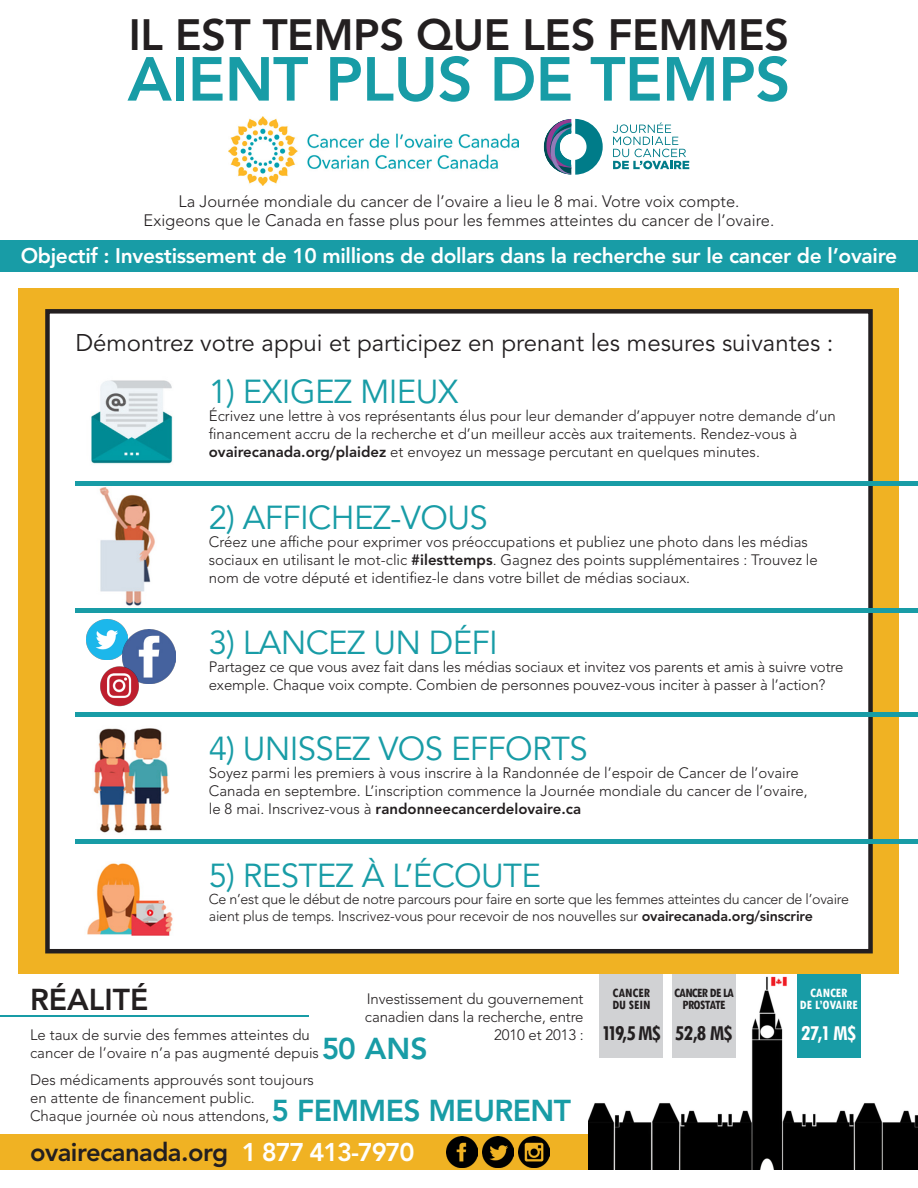
<style>
.page{position:relative;width:918px;height:1188px;background:#fff}
.page>*{position:absolute;margin:0;border:0;box-sizing:border-box;transform-origin:0 0}
.t1{font:800 61.5px "Avenir LT Std";letter-spacing:-.01em;color:#189ca6}
.t2{font:800 43.5px "Avenir LT Std";letter-spacing:-.01em;color:#231f20}
.t3{font:33px "Avenir LT Std";letter-spacing:-.02em;color:#189ca6}
.t4{font:800 30px "Avenir LT Std";letter-spacing:-.02em;color:#189ca6}
.t5{font:800 30px "Avenir LT Std";color:#231f20}
.t6{font:800 25.5px "Avenir LT Std";letter-spacing:-.02em;color:#231f20}
.t7{font:24px "Avenir LT Std";color:#231f20}
.t8{font:700 condensed 22.5px "Tw Cen";color:#231f20}
.t9{font:700 condensed 22.5px "Tw Cen";color:#fff}
.t10{font:800 21px "Avenir LT Std";letter-spacing:-.015em;color:#fff}
.t11{font:300 16.5px/19.8px "Avenir LT Std";color:#231f20;text-align:center}
.t12{font:300 15px/18px "Avenir LT Std";color:#231f20}
.t13{font:300 14.25px/17.1px "Avenir LT Std";letter-spacing:-.02em;color:#231f20}
.t14{font:700 condensed 13.5px/12px "Tw Cen";letter-spacing:-.04em;color:#231f20;text-align:center}
.t15{font:700 condensed 13.5px/12px "Tw Cen";color:#fff;text-align:center}
.t16{font:700 condensed 13.5px/12px "Tw Cen";color:#231f20}
.s1{font-weight:800}
.s2{color:#fff}
</style>
<div class="page">
<div style="left:19px;top:289px;width:880px;height:685px;background:#f0b223"></div>
<div style="left:0;top:1134px;width:918px;height:36px;background:#f0b223"></div>
<div style="left:47px;top:311px;width:824px;height:640px;background:#fff"></div>
<div style="left:45px;top:309px;width:828px;height:644px;border:4px solid #231f20"></div>
<div style="left:0;top:240px;width:918px;height:32px;background:#189ca6"></div>
<hr style="left:76px;top:712px;width:842px;height:4px;background:#189ca6">
<div style="left:76px;top:839px;width:842px;height:5px;background:#189ca6"></div>
<hr style="left:0;top:1016px;width:308px;height:1px;background:#189ca6">
<img style="left:99px;top:487px;width:56px;height:119px">
<img style="left:91px;top:380px;width:82px;height:84px">
<img style="left:93px;top:728px;width:77px;height:105px">
<img style="left:87px;top:863px;width:86px;height:72px">
<img style="left:229px;top:116px;width:289px;height:70px">
<svg style="left:544px;top:119px;width:59px;height:56px"></svg>
<svg style="left:613px;top:122px;width:76px;height:47px"></svg>
<img style="left:87px;top:619px;width:39px;height:41px">
<img style="left:122px;top:630px;width:54px;height:53px">
<img style="left:100px;top:666px;width:40px;height:40px">
<hr style="left:76px;top:608px;width:842px;height:4px;background:#189ca6">
<img style="left:447px;top:1137px;width:31px;height:31px">
<img style="left:482px;top:1137px;width:31px;height:31px">
<img style="left:518px;top:1137px;width:31px;height:31px">
<img style="left:589px;top:977px;width:329px;height:193px">
<div style="left:600px;top:974px;width:63px;height:84px;background:#d1d2d4"></div>
<div style="left:672px;top:974px;width:64px;height:84px;background:#d1d2d4"></div>
<div style="left:797px;top:974px;width:63px;height:84px;background:#189ca6"></div>
<div style="left:76px;top:481px;width:842px;height:5px;background:#189ca6"></div>
<p class="t2" style="left:129px;top:9px;width:662px">IL EST TEMPS QUE LES FEMMES</p>
<p class="t1" style="left:127px;top:43px;width:665px">AIENT PLUS DE TEMPS</p>
<p class="t11" style="left:144px;top:191px;width:632px">La Journée mondiale du cancer de l’ovaire a lieu le 8 mai. Votre voix compte.<br>Exigeons que le Canada en fasse plus pour les femmes atteintes du cancer de l’ovaire.</p>
<p class="t10" style="left:21px;top:243px;width:878px">Objectif : Investissement de 10 millions de dollars dans la recherche sur le cancer de l’ovaire</p>
<p class="t7" style="left:75px;top:329px;width:760px">Démontrez votre appui et participez en prenant les mesures suivantes :</p>
<p class="t3" style="left:209px;top:373px;width:251px">1) EXIGEZ MIEUX</p>
<p class="t12" style="left:209px;top:407px;width:629px">Écrivez une lettre à vos représentants élus pour leur demander d’appuyer notre demande d’un financement accru de la recherche et d’un meilleur accès aux traitements. Rendez-vous à <span class="s1">ovairecanada.org/plaidez</span> et envoyez un message percutant en quelques minutes.</p>
<p class="t3" style="left:209px;top:499px;width:280px">2) AFFICHEZ-VOUS</p>
<p class="t12" style="left:209px;top:533px;width:611px">Créez une affiche pour exprimer vos préoccupations et publiez une photo dans les médias sociaux en utilisant le mot-clic <span class="s1">#ilesttemps</span>. Gagnez des points supplémentaires : Trouvez le nom de votre député et identifiez-le dans votre billet de médias sociaux.</p>
<p class="t3" style="left:209px;top:624px;width:291px">3) LANCEZ UN DÉFI</p>
<p class="t12" style="left:209px;top:658px;width:636px">Partagez ce que vous avez fait dans les médias sociaux et invitez vos parents et amis à suivre votre exemple. Chaque voix compte. Combien de personnes pouvez-vous inciter à passer à l’action?</p>
<p class="t3" style="left:209px;top:729px;width:381px">4) UNISSEZ VOS EFFORTS</p>
<p class="t12" style="left:209px;top:764px;width:600px">Soyez parmi les premiers à vous inscrire à la Randonnée de l’espoir de Cancer de l’ovaire<br>Canada en septembre. L’inscription commence la Journée mondiale du cancer de l’ovaire, le 8 mai. Inscrivez-vous à <span class="s1">randonneecancerdelovaire.ca</span></p>
<p class="t3" style="left:209px;top:857px;width:334px">5) RESTEZ À L’ÉCOUTE</p>
<p class="t13" style="left:209px;top:891px;width:642px">Ce n’est que le début de notre parcours pour faire en sorte que les femmes atteintes du cancer de l’ovaire aient plus de temps. Inscrivez-vous pour recevoir de nos nouvelles sur <span class="s1">ovairecanada.org/sinscrire</span></p>
<p class="t5" style="left:30px;top:982px;width:120px">RÉALITÉ</p>
<p class="t12" style="left:365px;top:990px;width:220px;text-align:right">Investissement du gouvernement canadien dans la recherche, entre<br>2010 et 2013 :</p>
<p class="t16" style="left:612px;top:987px;width:40px">CANCER<br>DU SEIN</p>
<p class="t14" style="left:674px;top:987px;width:61px">CANCER DE LA<br>PROSTATE</p>
<p class="t15" style="left:800px;top:987px;width:59px">CANCER<br>DE L’OVAIRE</p>
<p class="t8" style="left:601px;top:1019px;width:62px">119,5 M$</p>
<p class="t8" style="left:675px;top:1019px;width:60px">52,8 M$</p>
<p class="t9" style="left:801px;top:1019px;width:57px">27,1 M$</p>
<p class="t12" style="left:30px;top:1026px;width:291px">Le taux de survie des femmes atteintes du cancer de l’ovaire n’a pas augmenté depuis</p>
<p class="t4" style="left:322px;top:1031px;width:107px">50 ANS</p>
<p class="t4" style="left:272px;top:1093px;width:301px">5 FEMMES MEURENT</p>
<p class="t12" style="left:30px;top:1071px;width:286px">Des médicaments approuvés sont toujours en attente de financement public.<br>Chaque journée où nous attendons,</p>
<p class="t6" style="left:30px;top:1137px;width:386px">ovairecanada.org <span class="s2">1 877 413-7970</span></p>
</div>
